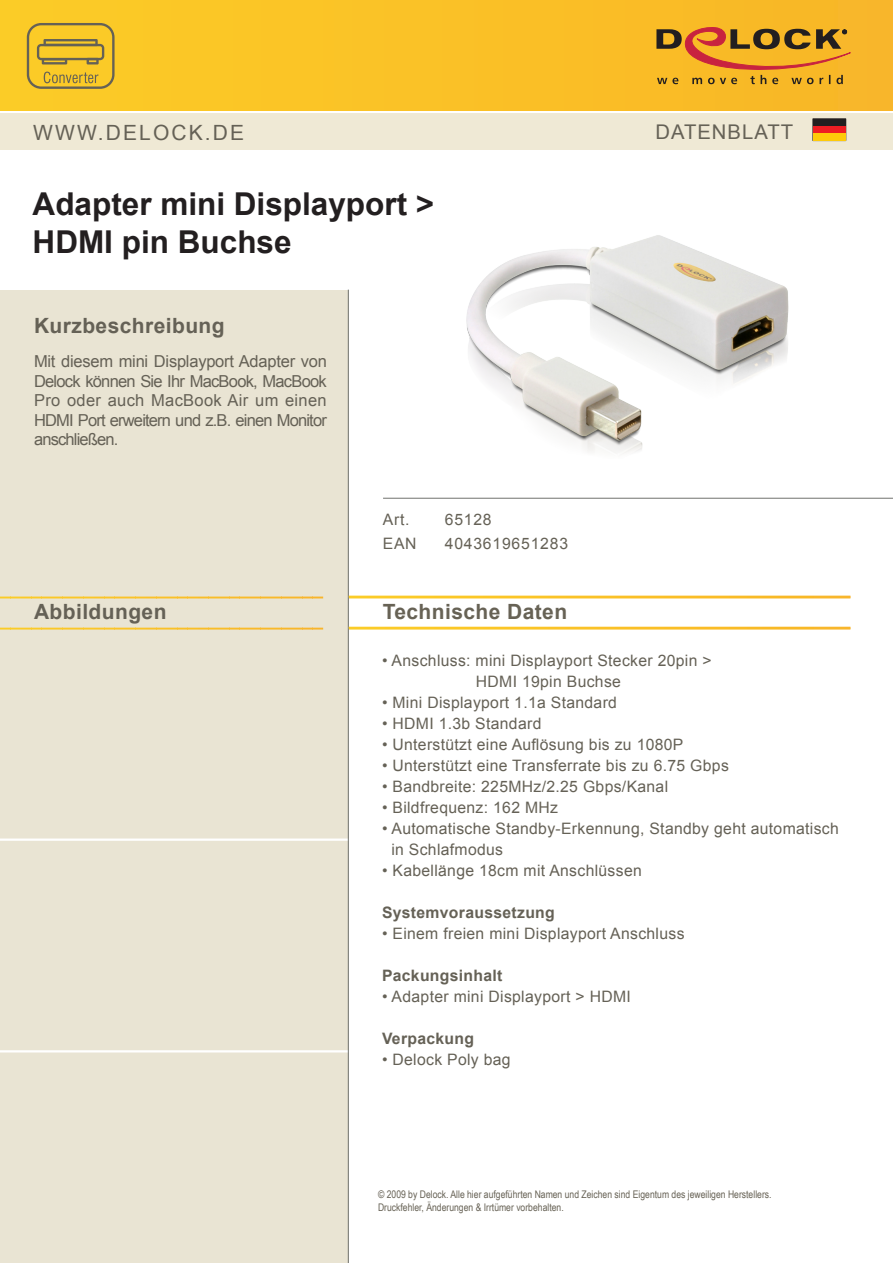
<style>
.page{position:relative;width:893px;height:1263px;background:#fff}
.page>*{position:absolute;margin:0;border:0;box-sizing:border-box;transform-origin:0 0}
.t1{font:700 31.5px "Arial";color:#231f20}
._001{font:700 21px "Arial";letter-spacing:.02em;color:#656156}
._001-2{font:700 21px "Arial";letter-spacing:.02em;color:#676255}
.t2{font:21px "Arial";letter-spacing:.1em;color:#656156}
.t3{font:20.25px "Arial";letter-spacing:.05em;color:#656156}
._001-3{font:16.5px/19.5px "Arial";letter-spacing:-.05em;color:#656156;text-align:justify}
._003-02{font:15.75px "Arial";letter-spacing:.02em;color:#656156}
._003-02-2{font:700 15.75px "Arial";letter-spacing:.02em;color:#656156}
._003-02-3{font:15.75px "Arial";letter-spacing:.05em;color:#656156}
.t4{font:10.5px "Arial Narrow";color:#676255}
</style>
<div class="page">
<div style="left:0;top:0;width:893px;height:110px;background:#fac226"></div>
<div style="left:0;top:114px;width:893px;height:36px;background:#efe9d5"></div>
<div style="left:813px;top:119px;width:33px;height:7px;background:#231f20"></div>
<div style="left:813px;top:126px;width:33px;height:7px;background:#ee1d23"></div>
<div style="left:813px;top:133px;width:33px;height:7px;background:#feca0a"></div>
<div style="left:0;top:290px;width:349px;height:973px;background:#e9e4d3"></div>
<svg style="left:0;top:596px;width:10px;height:33px"></svg>
<svg style="left:10px;top:596px;width:11px;height:33px"></svg>
<svg style="left:21px;top:596px;width:10px;height:33px"></svg>
<svg style="left:31px;top:596px;width:11px;height:33px"></svg>
<svg style="left:42px;top:596px;width:10px;height:33px"></svg>
<svg style="left:52px;top:596px;width:11px;height:33px"></svg>
<svg style="left:63px;top:596px;width:10px;height:33px"></svg>
<svg style="left:73px;top:596px;width:10px;height:33px"></svg>
<svg style="left:83px;top:596px;width:11px;height:33px"></svg>
<svg style="left:94px;top:596px;width:10px;height:33px"></svg>
<svg style="left:104px;top:596px;width:11px;height:33px"></svg>
<svg style="left:115px;top:596px;width:10px;height:33px"></svg>
<svg style="left:125px;top:596px;width:11px;height:33px"></svg>
<svg style="left:136px;top:596px;width:10px;height:33px"></svg>
<svg style="left:146px;top:596px;width:10px;height:33px"></svg>
<svg style="left:156px;top:596px;width:11px;height:33px"></svg>
<svg style="left:167px;top:596px;width:10px;height:33px"></svg>
<svg style="left:177px;top:596px;width:11px;height:33px"></svg>
<svg style="left:188px;top:596px;width:10px;height:33px"></svg>
<svg style="left:198px;top:596px;width:10px;height:33px"></svg>
<svg style="left:208px;top:596px;width:11px;height:33px"></svg>
<svg style="left:219px;top:596px;width:10px;height:33px"></svg>
<svg style="left:229px;top:596px;width:11px;height:33px"></svg>
<svg style="left:240px;top:596px;width:10px;height:33px"></svg>
<svg style="left:250px;top:596px;width:11px;height:33px"></svg>
<svg style="left:261px;top:596px;width:10px;height:33px"></svg>
<svg style="left:271px;top:596px;width:10px;height:33px"></svg>
<svg style="left:281px;top:596px;width:11px;height:33px"></svg>
<svg style="left:292px;top:596px;width:10px;height:33px"></svg>
<svg style="left:302px;top:596px;width:11px;height:33px"></svg>
<svg style="left:313px;top:596px;width:10px;height:33px"></svg>
<hr style="left:323px;top:596px;width:1px;height:33px;background:#f8b52c">
<svg style="left:656px;top:27px;width:195px;height:57px"></svg>
<hr style="left:383px;top:498px;width:510px;height:1px;background:#70726e">
<hr style="left:0;top:838px;width:349px;height:3px;background:#fff">
<hr style="left:0;top:1050px;width:349px;height:2px;background:#fff">
<hr style="left:348px;top:290px;width:1px;height:973px;background:#70726e">
<svg style="left:27px;top:23px;width:88px;height:66px"></svg>
<svg style="left:349px;top:596px;width:501px;height:33px"></svg>
<img style="left:466px;top:235px;width:323px;height:219px">
<p class="t2" style="left:33px;top:118px;width:212px">WWW.DELOCK.DE</p>
<p class="t3" style="left:655px;top:119px;width:139px">DATENBLATT</p>
<p class="t1" style="left:33px;top:184px;width:403px">Adapter mini Displayport &gt;</p>
<p class="t1" style="left:33px;top:221px;width:261px">HDMI pin Buchse</p>
<p class="_001" style="left:34px;top:312px;width:192px">Kurzbeschreibung</p>
<p class="_001-3" style="left:34px;top:352px;width:294px">Mit diesem mini Displayport Adapter von Delock können Sie Ihr MacBook, MacBook Pro oder auch MacBook Air um einen HDMI Port erweitern und z.B. einen Monitor anschließen.</p>
<p class="_001" style="left:34px;top:598px;width:134px">Abbildungen</p>
<p class="_003-02" style="left:383px;top:509px;width:28px">Art.</p>
<p class="_003-02" style="left:383px;top:533px;width:35px">EAN</p>
<p class="_003-02" style="left:445px;top:509px;width:48px">65128</p>
<p class="_003-02-3" style="left:445px;top:533px;width:125px">4043619651283</p>
<p class="_001-2" style="left:383px;top:598px;width:186px">Technische Daten</p>
<p class="_003-02" style="left:382px;top:650px;width:331px">• Anschluss: mini Displayport Stecker 20pin &gt;</p>
<p class="_003-02" style="left:476px;top:671px;width:147px">HDMI 19pin Buchse</p>
<p class="_003-02" style="left:382px;top:692px;width:236px">• Mini Displayport 1.1a Standard</p>
<p class="_003-02" style="left:382px;top:713px;width:161px">• HDMI 1.3b Standard</p>
<p class="_003-02" style="left:382px;top:734px;width:303px">• Unterstützt eine Auflösung bis zu 1080P</p>
<p class="_003-02" style="left:382px;top:755px;width:348px">• Unterstützt eine Transferrate bis zu 6.75 Gbps</p>
<p class="_003-02" style="left:382px;top:776px;width:288px">• Bandbreite: 225MHz/2.25 Gbps/Kanal</p>
<p class="_003-02" style="left:382px;top:797px;width:178px">• Bildfrequenz: 162 MHz</p>
<p class="_003-02" style="left:382px;top:818px;width:458px">• Automatische Standby-Erkennung, Standby geht automatisch</p>
<p class="_003-02" style="left:391px;top:839px;width:113px">in Schlafmodus</p>
<p class="_003-02" style="left:382px;top:860px;width:261px">• Kabellänge 18cm mit Anschlüssen</p>
<p class="_003-02-2" style="left:382px;top:902px;width:174px">Systemvoraussetzung</p>
<p class="_003-02" style="left:382px;top:923px;width:304px">• Einem freien mini Displayport Anschluss</p>
<p class="_003-02-2" style="left:382px;top:965px;width:122px">Packungsinhalt</p>
<p class="_003-02" style="left:382px;top:986px;width:250px">• Adapter mini Displayport &gt; HDMI</p>
<p class="_003-02-2" style="left:382px;top:1028px;width:94px">Verpackung</p>
<p class="_003-02" style="left:382px;top:1049px;width:130px">• Delock Poly bag</p>
<p class="t4" style="left:378px;top:1186px;width:395px">© 2009 by Delock. Alle hier aufgeführten Namen und Zeichen sind Eigentum des jeweiligen Herstellers.</p>
<p class="t4" style="left:378px;top:1200px;width:187px">Druckfehler, Änderungen &amp; Irrtümer vorbehalten.</p>
</div>
